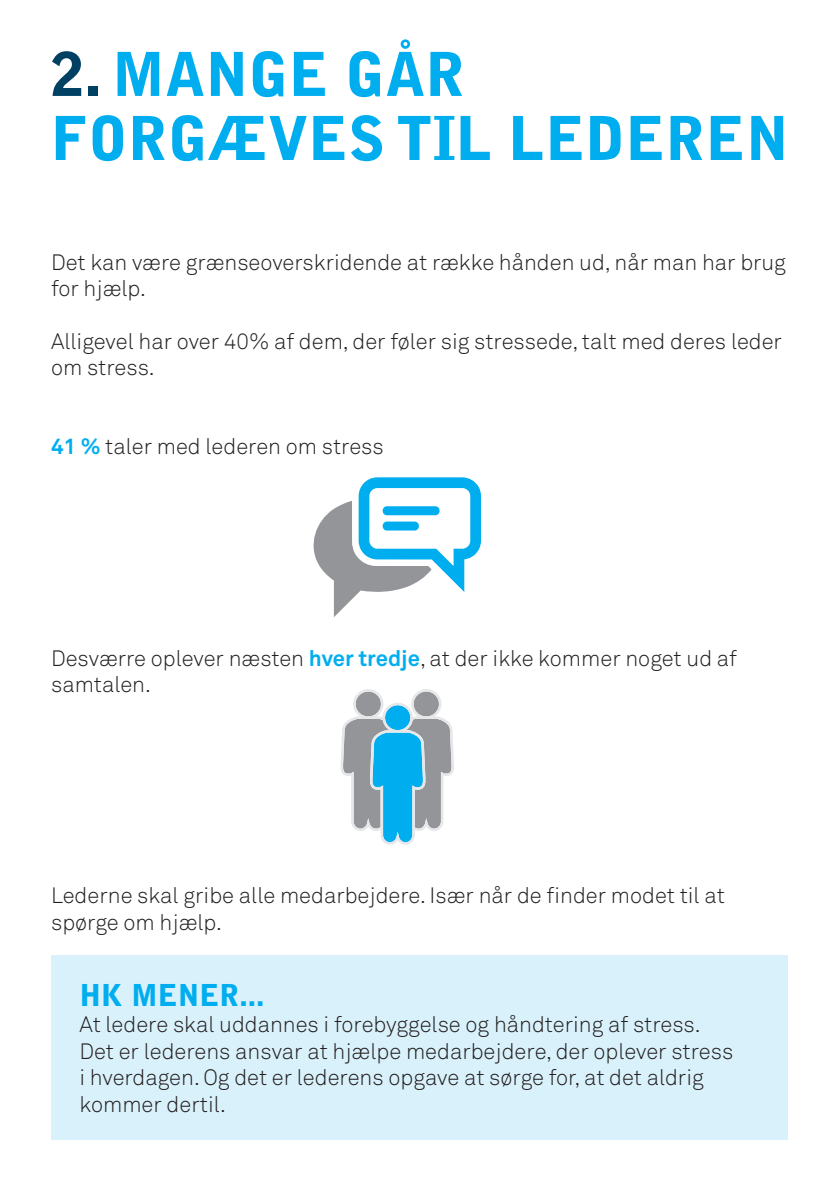
<style>
.page{position:relative;width:840px;height:1191px;background:#fff}
.page>*{position:absolute;margin:0;border:0;box-sizing:border-box;transform-origin:0 0}
.t1{font:900 60px/64px "Bell Gothic Std";color:#00aeef}
.t2{font:900 30px "Bell Gothic Std";color:#00aeef}
.t3{font:22px/26.4px "Akkurat Light Pro";color:#231f20}
.s1{color:#004163}
.s2{font-family:"Akkurat Pro";font-weight:700;color:#00aeef}
</style>
<div class="page">
<div style="left:51px;top:955px;width:735px;height:185px;background:#d9f1fb"></div>
<svg style="left:313px;top:477px;width:167px;height:140px"></svg>
<svg style="left:340px;top:689px;width:114px;height:155px"></svg>
<h1 class="t1" style="left:51px;top:43px;width:739px"><span class="s1">2.</span> MANGE GÅR<br>FORGÆVES TIL LEDEREN</h1>
<p class="t3" style="left:51px;top:249px;width:736px">Det kan være grænseoverskridende at række hånden ud, når man har brug for hjælp.</p>
<p class="t3" style="left:51px;top:328px;width:732px">Alligevel har over 40% af dem, der føler sig stressede, talt med deres leder om stress.</p>
<p class="t3" style="left:51px;top:434px;width:334px"><span class="s2">41 %</span> taler med lederen om stress</p>
<p class="t3" style="left:51px;top:645px;width:687px">Desværre oplever næsten <span class="s2">hver tredje</span>, at der ikke kommer noget ud af samtalen.</p>
<p class="t3" style="left:51px;top:883px;width:674px">Lederne skal gribe alle medarbejdere. Især når de finder modet til at spørge om hjælp.</p>
<h2 class="t2" style="left:79px;top:977px;width:186px">HK MENER...</h2>
<p class="t3" style="left:79px;top:1011px;width:655px">At ledere skal uddannes i forebyggelse og håndtering af stress.<br>Det er lederens ansvar at hjælpe medarbejdere, der oplever stress i hverdagen. Og det er lederens opgave at sørge for, at det aldrig kommer dertil.</p>
</div>
